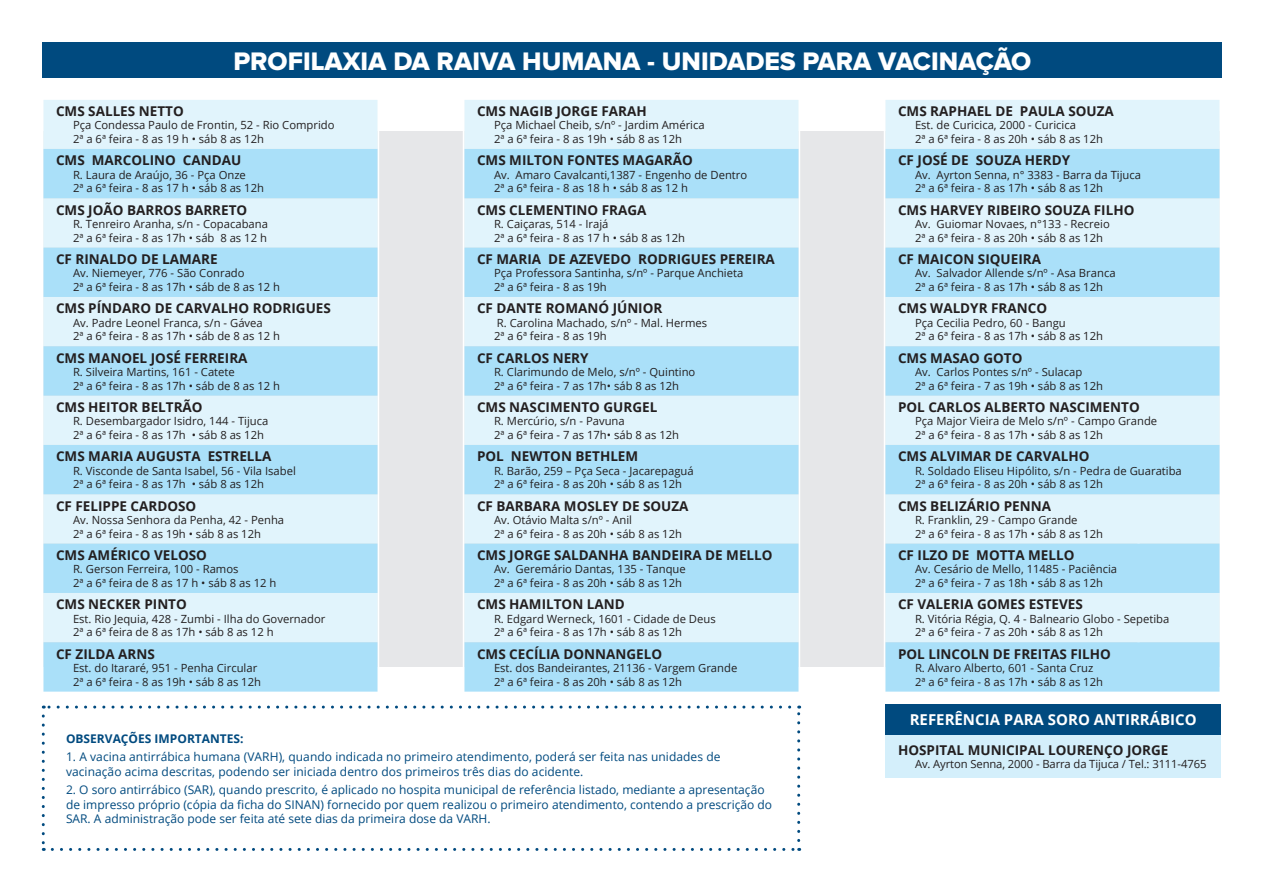
<style>
.page{position:relative;width:1263px;height:893px;background:#fff}
.page>*{position:absolute;margin:0;border:0;box-sizing:border-box;transform-origin:0 0}
.t1{font:26.25px "Proxima Nova Extrabld";color:#fff}
.t2{font:700 15px "Open Sans";color:#fff}
.t3{font:700 13.5px "Open Sans";color:#231f20}
.t4{font:12px/14.4px "Open Sans";color:#004a7f}
.t5{font:700 12px "Open Sans";color:#004a7f}
.t6{font:11.25px/13.5px "Open Sans";color:#231f20}
</style>
<div class="page">
<div style="left:43px;top:131px;width:1177px;height:535px;background:#e6e7e9"></div>
<div style="left:43px;top:43px;width:1179px;height:35px;background:#004a7f"></div>
<div style="left:45px;top:101px;width:331px;height:48px;background:#e1f4fc"></div>
<svg style="left:45px;top:149px;width:331px;height:543px;background:#c3e9fa"></svg>
<div style="left:42px;top:98px;width:337px;height:601px;border:2px solid #fff"></div>
<svg style="left:42px;top:716px;width:3px;height:135px"></svg>
<svg style="left:52px;top:848px;width:748px;height:3px"></svg>
<svg style="left:797px;top:706px;width:3px;height:134px"></svg>
<svg style="left:43px;top:706px;width:747px;height:3px"></svg>
<div style="left:466px;top:101px;width:331px;height:48px;background:#e1f4fc"></div>
<svg style="left:466px;top:149px;width:331px;height:543px;background:#c3e9fa"></svg>
<div style="left:463px;top:98px;width:337px;height:601px;border:2px solid #fff"></div>
<div style="left:887px;top:101px;width:331px;height:48px;background:#e1f4fc"></div>
<svg style="left:887px;top:149px;width:331px;height:543px;background:#c3e9fa"></svg>
<div style="left:884px;top:98px;width:337px;height:601px;border:2px solid #fff"></div>
<div style="left:885px;top:734px;width:336px;height:44px;background:#d4effb"></div>
<div style="left:885px;top:704px;width:336px;height:30px;background:#004a7f"></div>
<h1 class="t1" style="left:233px;top:50px;width:799px">PROFILAXIA DA RAIVA HUMANA - UNIDADES PARA VACINAÇÃO</h1>
<p class="t3" style="left:56px;top:102px;width:129px">CMS SALLES NETTO</p>
<p class="t6" style="left:73px;top:118px;width:263px">Pça Condessa Paulo de Frontin, 52 - Rio Comprido<br>2ª a 6ª feira - 8 as 19 h • sáb 8 as 12h</p>
<p class="t3" style="left:56px;top:151px;width:187px">CMS MARCOLINO CANDAU</p>
<p class="t6" style="left:73px;top:168px;width:192px">R. Laura de Araújo, 36 - Pça Onze<br>2ª a 6ª feira - 8 as 17 h • sáb 8 as 12h</p>
<p class="t3" style="left:56px;top:200px;width:193px">CMS JOÃO BARROS BARRETO</p>
<p class="t6" style="left:73px;top:217px;width:196px">R. Tenreiro Aranha, s/n - Copacabana<br>2ª a 6ª feira - 8 as 17h • sáb 8 as 12 h</p>
<p class="t3" style="left:56px;top:249px;width:163px">CF RINALDO DE LAMARE</p>
<p class="t6" style="left:73px;top:266px;width:209px">Av. Niemeyer, 776 - São Conrado<br>2ª a 6ª feira - 8 as 17h • sáb de 8 as 12 h</p>
<p class="t3" style="left:56px;top:299px;width:276px">CMS PÍNDARO DE CARVALHO RODRIGUES</p>
<p class="t6" style="left:73px;top:316px;width:209px">Av. Padre Leonel Franca, s/n - Gávea<br>2ª a 6ª feira - 8 as 17h • sáb de 8 as 12 h</p>
<p class="t3" style="left:56px;top:348px;width:193px">CMS MANOEL JOSÉ FERREIRA</p>
<p class="t6" style="left:73px;top:365px;width:209px">R. Silveira Martins, 161 - Catete<br>2ª a 6ª feira - 8 as 17h • sáb de 8 as 12 h</p>
<p class="t3" style="left:56px;top:397px;width:148px">CMS HEITOR BELTRÃO</p>
<p class="t6" style="left:73px;top:414px;width:197px">R. Desembargador Isidro, 144 - Tijuca<br>2ª a 6ª feira - 8 as 17h • sáb 8 as 12h</p>
<p class="t3" style="left:56px;top:447px;width:217px">CMS MARIA AUGUSTA ESTRELLA</p>
<p class="t6" style="left:73px;top:464px;width:224px">R. Visconde de Santa Isabel, 56 - Vila Isabel<br>2ª a 6ª feira - 8 as 17h • sáb 8 as 12h</p>
<p class="t3" style="left:56px;top:496px;width:142px">CF FELIPPE CARDOSO</p>
<p class="t6" style="left:73px;top:513px;width:213px">Av. Nossa Senhora da Penha, 42 - Penha<br>2ª a 6ª feira - 8 as 19h • sáb 8 as 12h</p>
<p class="t3" style="left:56px;top:545px;width:153px">CMS AMÉRICO VELOSO</p>
<p class="t6" style="left:73px;top:562px;width:205px">R. Gerson Ferreira, 100 - Ramos<br>2ª a 6ª feira de 8 as 17 h • sáb 8 as 12 h</p>
<p class="t3" style="left:56px;top:595px;width:132px">CMS NECKER PINTO</p>
<p class="t6" style="left:73px;top:612px;width:254px">Est. Rio Jequia, 428 - Zumbi - Ilha do Governador<br>2ª a 6ª feira de 8 as 17h • sáb 8 as 12 h</p>
<p class="t3" style="left:56px;top:644px;width:100px">CF ZILDA ARNS</p>
<p class="t6" style="left:73px;top:661px;width:190px">Est. do Itararé, 951 - Penha Circular<br>2ª a 6ª feira - 8 as 19h • sáb 8 as 12h</p>
<p class="t3" style="left:477px;top:102px;width:171px">CMS NAGIB JORGE FARAH</p>
<p class="t6" style="left:494px;top:118px;width:212px">Pça Michael Cheib, s/nº - Jardim América<br>2ª a 6ª feira - 8 as 19h • sáb 8 as 12h</p>
<p class="t3" style="left:477px;top:151px;width:217px">CMS MILTON FONTES MAGARÃO</p>
<p class="t6" style="left:494px;top:168px;width:255px">Av. Amaro Cavalcanti,1387 - Engenho de Dentro<br>2ª a 6ª feira - 8 as 18 h • sáb 8 as 12 h</p>
<p class="t3" style="left:477px;top:200px;width:171px">CMS CLEMENTINO FRAGA</p>
<p class="t6" style="left:494px;top:217px;width:192px">R. Caiçaras, 514 - Irajá<br>2ª a 6ª feira - 8 as 17 h • sáb 8 as 12h</p>
<p class="t3" style="left:477px;top:249px;width:299px">CF MARIA DE AZEVEDO RODRIGUES PEREIRA</p>
<p class="t6" style="left:494px;top:266px;width:251px">Pça Professora Santinha, s/nº - Parque Anchieta<br>2ª a 6ª feira - 8 as 19h</p>
<p class="t3" style="left:477px;top:299px;width:187px">CF DANTE ROMANÓ JÚNIOR</p>
<p class="t6" style="left:494px;top:316px;width:215px">R. Carolina Machado, s/nº - Mal. Hermes<br>2ª a 6ª feira - 8 as 19h</p>
<p class="t3" style="left:477px;top:348px;width:113px">CF CARLOS NERY</p>
<p class="t6" style="left:494px;top:365px;width:203px">R. Clarimundo de Melo, s/nº - Quintino<br>2ª a 6ª feira - 7 as 17h• sáb 8 as 12h</p>
<p class="t3" style="left:477px;top:397px;width:182px">CMS NASCIMENTO GURGEL</p>
<p class="t6" style="left:494px;top:414px;width:187px">R. Mercúrio, s/n - Pavuna<br>2ª a 6ª feira - 7 as 17h• sáb 8 as 12h</p>
<p class="t3" style="left:477px;top:447px;width:163px">POL NEWTON BETHLEM</p>
<p class="t6" style="left:494px;top:464px;width:201px">R. Barão, 259 – Pça Seca - Jacarepaguá<br>2ª a 6ª feira - 8 as 20h • sáb 8 as 12h</p>
<p class="t3" style="left:477px;top:496px;width:213px">CF BARBARA MOSLEY DE SOUZA</p>
<p class="t6" style="left:494px;top:513px;width:190px">Av. Otávio Malta s/nº - Anil<br>2ª a 6ª feira - 8 as 20h • sáb 8 as 12h</p>
<p class="t3" style="left:477px;top:545px;width:297px">CMS JORGE SALDANHA BANDEIRA DE MELLO</p>
<p class="t6" style="left:494px;top:562px;width:193px">Av. Geremário Dantas, 135 - Tanque<br>2ª a 6ª feira - 8 as 20h • sáb 8 as 12h</p>
<p class="t3" style="left:477px;top:595px;width:149px">CMS HAMILTON LAND</p>
<p class="t6" style="left:494px;top:612px;width:223px">R. Edgard Werneck, 1601 - Cidade de Deus<br>2ª a 6ª feira - 8 as 17h • sáb 8 as 12h</p>
<p class="t3" style="left:477px;top:644px;width:187px">CMS CECÍLIA DONNANGELO</p>
<p class="t6" style="left:494px;top:661px;width:245px">Est. dos Bandeirantes, 21136 - Vargem Grande<br>2ª a 6ª feira - 8 as 20h • sáb 8 as 12h</p>
<p class="t5" style="left:66px;top:730px;width:179px">OBSERVAÇÕES IMPORTANTES:</p>
<p class="t4" style="left:66px;top:749px;width:656px">1. A vacina antirrábica humana (VARH), quando indicada no primeiro atendimento, poderá ser feita nas unidades de vacinação acima descritas, podendo ser iniciada dentro dos primeiros três dias do acidente.</p>
<p class="t4" style="left:66px;top:782px;width:708px">2. O soro antirrábico (SAR), quando prescrito, é aplicado no hospita municipal de referência listado, mediante a apresentação de impresso próprio (cópia da ficha do SINAN) fornecido por quem realizou o primeiro atendimento, contendo a prescrição do<br>SAR. A administração pode ser feita até sete dias da primeira dose da VARH.</p>
<p class="t3" style="left:898px;top:102px;width:217px">CMS RAPHAEL DE PAULA SOUZA</p>
<p class="t6" style="left:915px;top:118px;width:190px">Est. de Curicica, 2000 - Curicica<br>2ª a 6ª feira - 8 as 20h • sáb 8 as 12h</p>
<p class="t3" style="left:898px;top:151px;width:174px">CF JOSÉ DE SOUZA HERDY</p>
<p class="t6" style="left:915px;top:168px;width:228px">Av. Ayrton Senna, n° 3383 - Barra da Tijuca<br>2ª a 6ª feira - 8 as 17h • sáb 8 as 12h</p>
<p class="t3" style="left:898px;top:200px;width:238px">CMS HARVEY RIBEIRO SOUZA FILHO</p>
<p class="t6" style="left:915px;top:217px;width:196px">Av. Guiomar Novaes, n°133 - Recreio<br>2ª a 6ª feira - 8 as 20h • sáb 8 as 12h</p>
<p class="t3" style="left:898px;top:249px;width:144px">CF MAICON SIQUEIRA</p>
<p class="t6" style="left:915px;top:266px;width:202px">Av. Salvador Allende s/nº - Asa Branca<br>2ª a 6ª feira - 8 as 17h • sáb 8 as 12h</p>
<p class="t3" style="left:898px;top:299px;width:151px">CMS WALDYR FRANCO</p>
<p class="t6" style="left:915px;top:316px;width:190px">Pça Cecilia Pedro, 60 - Bangu<br>2ª a 6ª feira - 8 as 17h • sáb 8 as 12h</p>
<p class="t3" style="left:898px;top:348px;width:126px">CMS MASAO GOTO</p>
<p class="t6" style="left:915px;top:365px;width:190px">Av. Carlos Pontes s/nº - Sulacap<br>2ª a 6ª feira - 7 as 19h • sáb 8 as 12h</p>
<p class="t3" style="left:898px;top:397px;width:243px">POL CARLOS ALBERTO NASCIMENTO</p>
<p class="t6" style="left:915px;top:414px;width:244px">Pça Major Vieira de Melo s/nº - Campo Grande<br>2ª a 6ª feira - 8 as 17h • sáb 8 as 12h</p>
<p class="t3" style="left:898px;top:447px;width:193px">CMS ALVIMAR DE CARVALHO</p>
<p class="t6" style="left:915px;top:464px;width:268px">R. Soldado Eliseu Hipólito, s/n - Pedra de Guaratiba<br>2ª a 6ª feira - 8 as 20h • sáb 8 as 12h</p>
<p class="t3" style="left:898px;top:496px;width:155px">CMS BELIZÁRIO PENNA</p>
<p class="t6" style="left:915px;top:513px;width:190px">R. Franklin, 29 - Campo Grande<br>2ª a 6ª feira - 8 as 17h • sáb 8 as 12h</p>
<p class="t3" style="left:898px;top:545px;width:178px">CF ILZO DE MOTTA MELLO</p>
<p class="t6" style="left:915px;top:562px;width:204px">Av. Cesário de Mello, 11485 - Paciência<br>2ª a 6ª feira - 7 as 18h • sáb 8 as 12h</p>
<p class="t3" style="left:898px;top:595px;width:186px">CF VALERIA GOMES ESTEVES</p>
<p class="t6" style="left:915px;top:612px;width:256px">R. Vitória Régia, Q. 4 - Balneario Globo - Sepetiba<br>2ª a 6ª feira - 7 as 20h • sáb 8 as 12h</p>
<p class="t3" style="left:898px;top:644px;width:214px">POL LINCOLN DE FREITAS FILHO</p>
<p class="t6" style="left:915px;top:661px;width:190px">R. Alvaro Alberto, 601 - Santa Cruz<br>2ª a 6ª feira - 8 as 17h • sáb 8 as 12h</p>
<h2 class="t2" style="left:910px;top:709px;width:288px">REFERÊNCIA PARA SORO ANTIRRÁBICO</h2>
<p class="t3" style="left:898px;top:740px;width:272px">HOSPITAL MUNICIPAL LOURENÇO JORGE</p>
<p class="t6" style="left:915px;top:757px;width:293px">Av. Ayrton Senna, 2000 - Barra da Tijuca / Tel.: 3111-4765</p>
</div>
